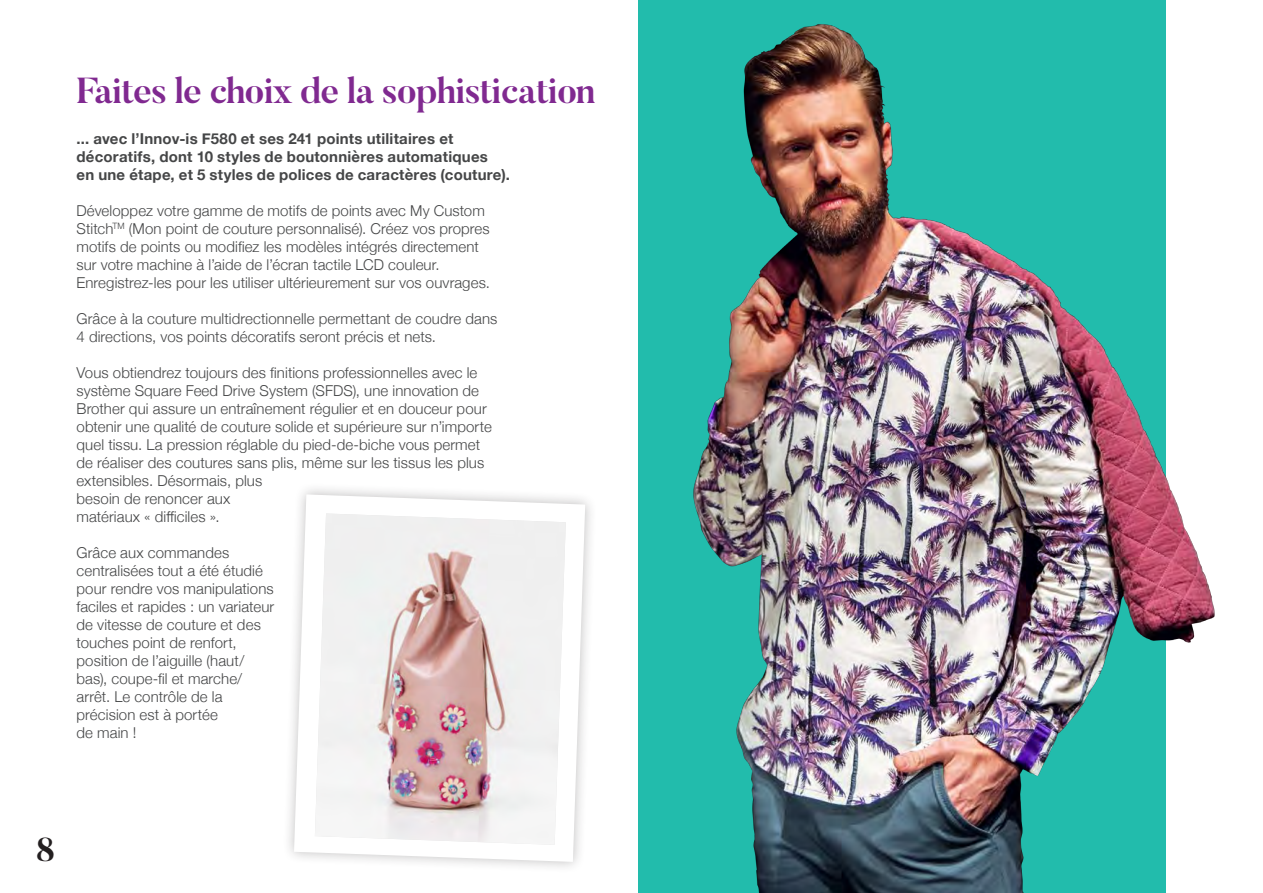
<style>
.page{position:relative;width:1263px;height:893px;background:#fff}
.page>*{position:absolute;margin:0;border:0;box-sizing:border-box;transform-origin:0 0}
.t1{font:700 36px "Butler";letter-spacing:-.025em;color:#802990}
.t2{font:700 33px "Butler";color:#231f20}
.t3{font:300 15px/18px "Helvetica Neue";letter-spacing:.005em;color:#454647}
.t4{font:700 15px/18px "Helvetica Neue";letter-spacing:.015em;color:#454647}
</style>
<div class="page">
<div style="left:638px;top:0;width:527px;height:893px;background:#22bcac"></div>
<img style="left:693px;top:4px;width:522px;height:889px">
<div style="left:282px;top:483px;width:315px;height:391px;background:#231f20;opacity:.28"></div>
<svg style="left:294px;top:494px;width:291px;height:368px"></svg>
<img style="left:315px;top:513px;width:251px;height:332px">
<p class="t1" style="left:77px;top:67px;width:521px">Faites le choix de la sophistication</p>
<p class="t4" style="left:77px;top:130px;width:435px">... avec l’Innov-is F580 et ses 241 points utilitaires et décoratifs, dont 10 styles de boutonnières automatiques<br>en une étape, et 5 styles de polices de caractères (couture).</p>
<p class="t3" style="left:77px;top:201px;width:415px">Développez votre gamme de motifs de points avec My Custom Stitch<sup>TM</sup> (Mon point de couture personnalisé). Créez vos propres motifs de points ou modifiez les modèles intégrés directement sur votre machine à l’aide de l’écran tactile LCD couleur.<br>Enregistrez-les pour les utiliser ultérieurement sur vos ouvrages.</p>
<p class="t3" style="left:77px;top:309px;width:422px">Grâce à la couture multidrectionnelle permettant de coudre dans<br>4 directions, vos points décoratifs seront précis et nets.</p>
<p class="t3" style="left:77px;top:363px;width:417px">Vous obtiendrez toujours des finitions professionnelles avec le système Square Feed Drive System (SFDS), une innovation de Brother qui assure un entraînement régulier et en douceur pour obtenir une qualité de couture solide et supérieure sur n’importe quel tissu. La pression réglable du pied-de-biche vous permet de réaliser des coutures sans plis, même sur les tissus les plus extensibles. Désormais, plus<br>besoin de renoncer aux<br>matériaux « difficiles ».</p>
<p class="t3" style="left:77px;top:543px;width:199px">Grâce aux commandes centralisées tout a été étudié pour rendre vos manipulations faciles et rapides : un variateur de vitesse de couture et des touches point de renfort, position de l’aiguille (haut/ bas), coupe-fil et marche/ arrêt. Le contrôle de la précision est à portée<br>de main !</p>
<p class="t2" style="left:36px;top:829px;width:20px">8</p>
</div>
